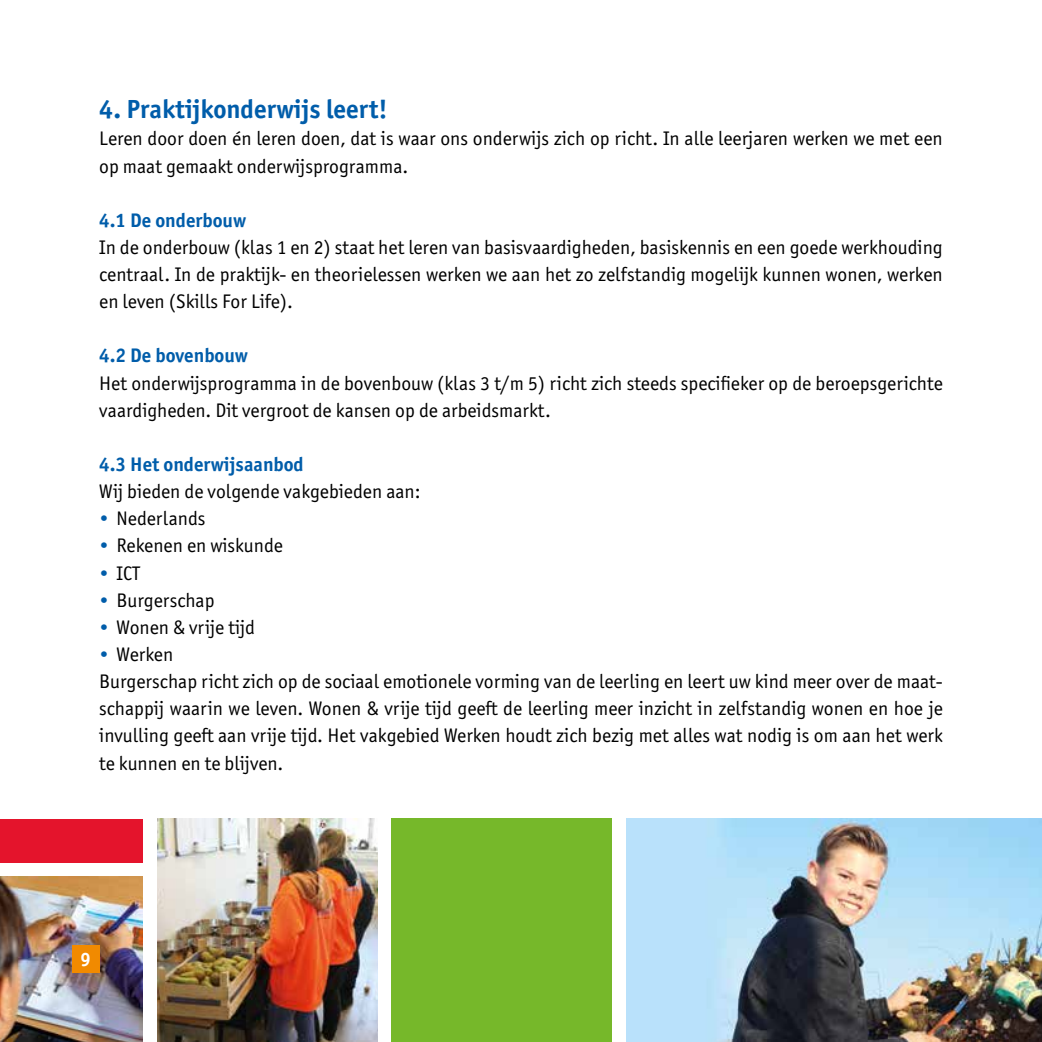
<style>
.page{position:relative;width:1042px;height:1042px;background:#fff}
.page>*{position:absolute;margin:0;border:0;box-sizing:border-box;transform-origin:0 0}
.t1{font:700 26.25px "Officina Sans ITC Pro";color:#005daa}
.t2{font:19.6px/27.1px "Officina Sans ITC Pro";color:#000}
.t3{font:700 19.6px "Officina Sans ITC Pro";color:#005daa}
.t4{font:700 19.43px "Officina Sans ITC Pro";color:#fff}
.s1{color:#005daa}
</style>
<div class="page">
<div style="left:0;top:819px;width:143px;height:43px;background:#e4142c"></div>
<img style="left:0;top:877px;width:143px;height:165px">
<img style="left:157px;top:819px;width:220px;height:223px">
<div style="left:392px;top:819px;width:220px;height:223px;background:#76b82a"></div>
<div style="left:72px;top:945px;width:27px;height:28px;background:#f18a00"></div>
<img style="left:626px;top:819px;width:416px;height:223px">
<h1 class="t1" style="left:99px;top:93px;width:290px">4. Praktijkonderwijs leert!</h1>
<p class="t2" style="left:99px;top:125px;width:845px">Leren door doen én leren doen, dat is waar ons onderwijs zich op richt. In alle leerjaren werken we met een op maat gemaakt onderwijsprogramma.</p>
<p class="t3" style="left:99px;top:208px;width:149px">4.1 De onderbouw</p>
<p class="t2" style="left:99px;top:234px;width:845px;text-align:justify">In de onderbouw (klas 1 en 2) staat het leren van basisvaardigheden, basiskennis en een goede werkhouding centraal. In de praktijk- en theorielessen werken we aan het zo zelfstandig mogelijk kunnen wonen, werken en leven (Skills For Life).</p>
<p class="t3" style="left:99px;top:344px;width:150px">4.2 De bovenbouw</p>
<p class="t2" style="left:99px;top:369px;width:845px">Het onderwijsprogramma in de bovenbouw (klas 3 t/m 5) richt zich steeds specifieker op de beroepsgerichte vaardigheden. Dit vergroot de kansen op de arbeidsmarkt.</p>
<p class="t3" style="left:99px;top:452px;width:206px">4.3 Het onderwijsaanbod</p>
<p class="t2" style="left:99px;top:478px;width:323px">Wij bieden de volgende vakgebieden aan:</p>
<p class="t2" style="left:99px;top:505px;width:108px"><span class="s1">•</span> Nederlands</p>
<p class="t2" style="left:99px;top:532px;width:185px"><span class="s1">•</span> Rekenen en wiskunde</p>
<p class="t2" style="left:99px;top:559px;width:43px"><span class="s1">•</span> ICT</p>
<p class="t2" style="left:99px;top:586px;width:117px"><span class="s1">•</span> Burgerschap</p>
<p class="t2" style="left:99px;top:613px;width:157px"><span class="s1">•</span> Wonen &amp; vrije tijd</p>
<p class="t2" style="left:99px;top:641px;width:845px"><span class="s1">•</span> Werken<br>Burgerschap richt zich op de sociaal emotionele vorming van de leerling en leert uw kind meer over de maat&shy;schappij waarin we leven. Wonen &amp; vrije tijd geeft de leerling meer inzicht in zelfstandig wonen en hoe je invulling geeft aan vrije tijd. Het vakgebied Werken houdt zich bezig met alles wat nodig is om aan het werk te kunnen en te blijven.</p>
<p class="t4" style="left:80px;top:947px;width:12px">9</p>
</div>
